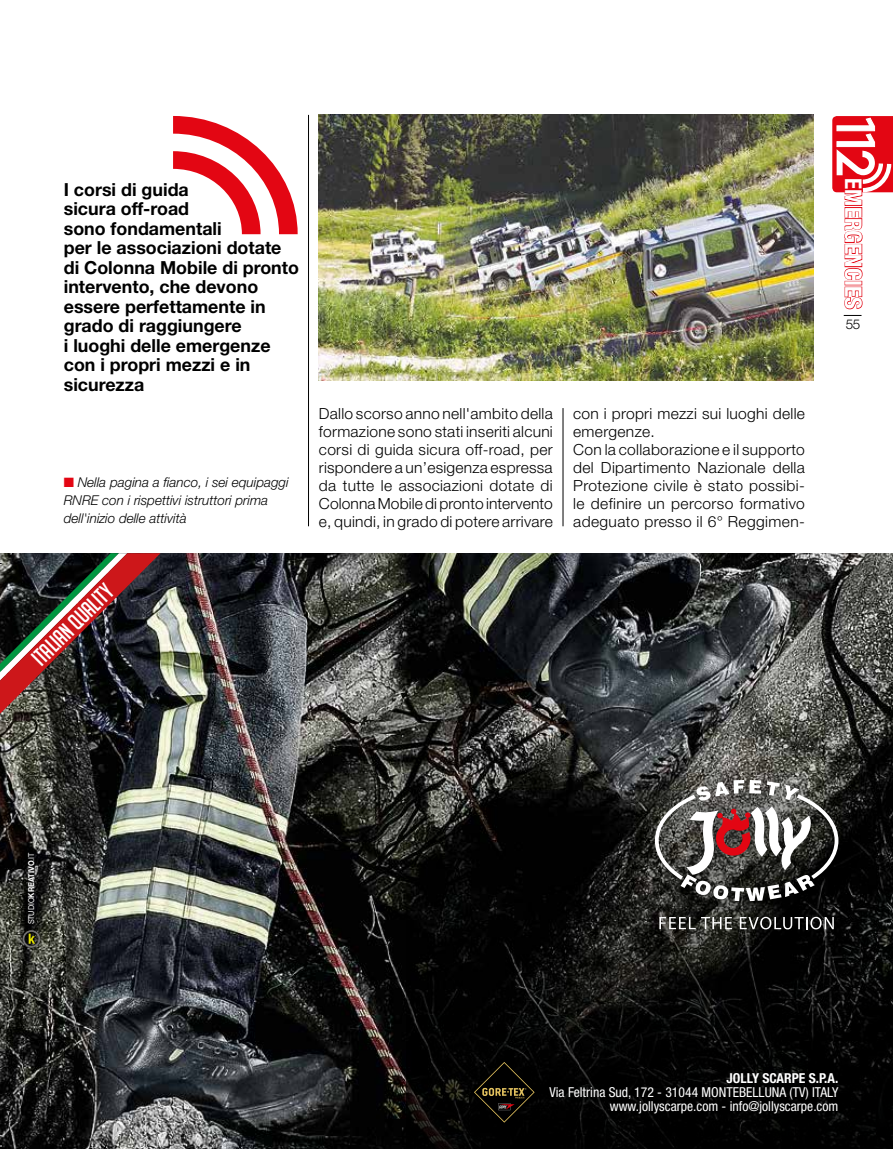
<style>
.page{position:relative;width:893px;height:1149px;background:#fff}
.page>*{position:absolute;margin:0;border:0;box-sizing:border-box;transform-origin:0 0}
.t1{font:700 condensed 23.1px "Helvetica Neue LT Std";color:#fff}
.t2{font:22.8px "Big Noodle Titling";color:#fff}
.t3{font:700 18px/19.5px "Helvetica Neue LT Std";color:#000}
.t4{font:300 15.3px/18px "Helvetica Neue LT Std";letter-spacing:.02em;color:#000}
.t5{font:condensed 13.65px/13.6px "Helvetica Neue";color:#fff;text-align:right}
.t6{font:700 condensed 13.65px "Helvetica Neue";color:#fff}
.t7{font:italic 300 13.5px/18px "Helvetica Neue LT Std";color:#000}
.t8{font:300 13.5px "Helvetica Neue LT Std";color:#000}
.t9{font:8.1px "Helvetica Neue";color:#fff;scale:.9 1}
.s1{color:#e30613}
.s2{font-weight:700}
</style>
<div class="page">
<svg style="left:832px;top:116px;width:61px;height:164px"></svg>
<div style="left:844px;top:281px;width:18px;height:4px;border:1px solid #e30613"></div>
<svg style="left:844px;top:286px;width:19px;height:30px"></svg>
<hr style="left:308px;top:115px;width:1px;height:411px;background:#000">
<hr style="left:563px;top:408px;width:1px;height:118px;background:#000">
<img style="left:319px;top:115px;width:495px;height:265px">
<svg style="left:173px;top:116px;width:125px;height:118px"></svg>
<img style="left:0;top:553px;width:893px;height:595px">
<svg style="left:406px;top:731px;width:487px;height:417px;background:#10100f"></svg>
<div style="left:632px;top:756px;width:230px;height:196px;background:#000;opacity:.75"></div>
<svg style="left:655px;top:779px;width:183px;height:121px"></svg>
<svg style="left:659px;top:916px;width:73px;height:12px"></svg>
<svg style="left:740px;top:916px;width:94px;height:13px"></svg>
<div style="left:19px;top:848px;width:25px;height:102px;background:#000;opacity:.75"></div>
<svg style="left:29px;top:933px;width:6px;height:10px"></svg>
<div style="left:23px;top:929px;width:17px;height:18px;border:2px solid #706f6f;border-radius:50%"></div>
<div style="left:546px;top:1069px;width:296px;height:46px;background:#000"></div>
<svg style="left:472px;top:1059px;width:64px;height:64px;background:#141109"></svg>
<svg style="left:0;top:553px;width:160px;height:160px;background:#4d3231"></svg>
<p class="t3" style="left:64px;top:179px;width:237px">I corsi di guida<br>sicura off-road<br>sono fondamentali<br>per le associazioni dotate di Colonna Mobile di pronto intervento, che devono essere perfettamente in grado di raggiungere<br>i luoghi delle emergenze con i propri mezzi e in sicurezza</p>
<p class="t7" style="left:64px;top:472px;width:226px"><span class="s1">■</span> Nella pagina a fianco, i sei equipaggi<br>RNRE con i rispettivi istruttori prima dell'inizio delle attività</p>
<p class="t4" style="left:319px;top:403px;width:235px;text-align:justify">Dallo scorso anno nell'ambito della formazione sono stati inseriti alcuni corsi di guida sicura off-road, per rispondere a un’esigenza espressa da tutte le associazioni dotate di Colonna Mobile di pronto intervento e, quindi, in grado di potere arrivare</p>
<h2 class="t2" style="left:27px;top:652px;width:106px;rotate:-45deg">Italian quality</h2>
<p class="t4" style="left:573px;top:403px;width:233px">con i propri mezzi sui luoghi delle emergenze.<br>Con la collaborazione e il supporto del Dipartimento Nazionale della<br>Protezione civile è stato possibi&shy;le definire un percorso formativo adeguato presso il 6° Reggimen-</p>
<h1 class="t1" style="left:867px;top:178px;width:132px;rotate:90deg">EMERGENCIES</h1>
<p class="t8" style="left:846px;top:315px;width:16px">55</p>
<p class="t9" style="left:26px;top:924px;width:81px;rotate:-90deg">STUDIO<span class="s2">KREATIVO</span>.IT</p>
<p class="t6" style="left:727px;top:1069px;width:113px">JOLLY SCARPE S.P.A.</p>
<p class="t5" style="left:549px;top:1084px;width:290px">Via Feltrina Sud, 172 - 31044 MONTEBELLUNA (TV) ITALY www.jollyscarpe.com - info@jollyscarpe.com</p>
</div>
